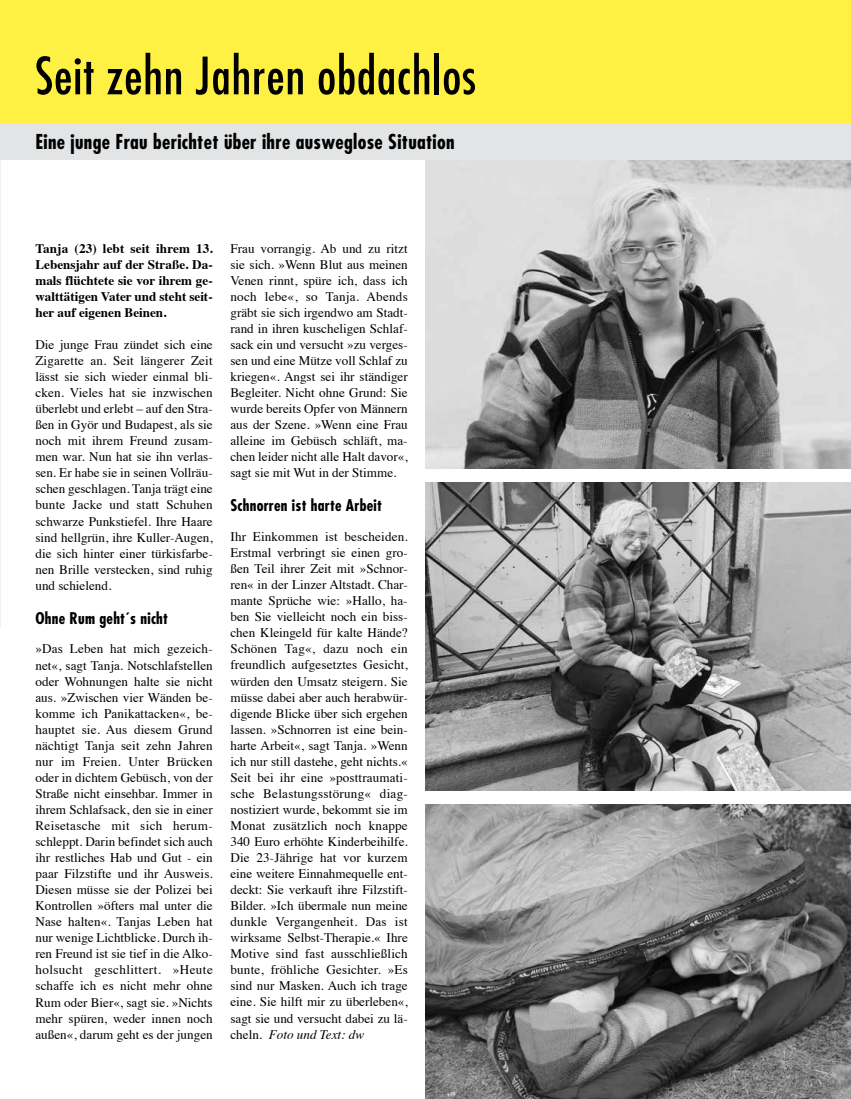
<style>
.page{position:relative;width:851px;height:1099px;background:#fff}
.page>*{position:absolute;margin:0;border:0;box-sizing:border-box;transform-origin:0 0}
.t1{font:condensed 50px "Futura";letter-spacing:.02em;color:#000}
.t2{font:700 condensed 20px "Futura";letter-spacing:.015em;color:#000}
.t3{font:700 condensed 15.75px "Futura";letter-spacing:.015em;color:#000}
.t4{font:13.12px/16px "Times";color:#000;text-align:justify}
.t5{font:700 13.12px/16px "Times";color:#000;text-align:justify}
.s1{font-style:italic}
</style>
<div class="page">
<img style="left:425px;top:159px;width:425px;height:309px">
<img style="left:425px;top:482px;width:425px;height:308px">
<div style="left:0;top:0;width:850px;height:138px;background:#fff044"></div>
<div style="left:0;top:124px;width:850px;height:35px;background:#e3e4e5"></div>
<img style="left:425px;top:804px;width:425px;height:294px">
<h1 class="t1" style="left:35px;top:52px;width:442px">Seit zehn Jahren obdachlos</h1>
<h2 class="t2" style="left:35px;top:132px;width:420px">Eine junge Frau berichtet über ihre ausweglose Situation</h2>
<p class="t5" style="left:35px;top:241px;width:179px">Tanja (23) lebt seit ihrem 13.<br>Lebensjahr auf der Straße. Da&shy;mals flüchtete sie vor ihrem ge&shy;walttätigen Vater und steht seit&shy;her auf eigenen Beinen.</p>
<p class="t4" style="left:35px;top:338px;width:179px">Die junge Frau zündet sich eine Zigarette an. Seit längerer Zeit lässt sie sich wieder einmal bli&shy;cken. Vieles hat sie inzwischen überlebt und erlebt – auf den Stra&shy;ßen in Györ und Budapest, als sie noch mit ihrem Freund zusam&shy;men war. Nun hat sie ihn verlas&shy;sen. Er habe sie in seinen Vollräu&shy;schen geschlagen. Tanja trägt eine bunte Jacke und statt Schuhen schwarze Punkstiefel. Ihre Haare sind hellgrün, ihre Kuller-Augen, die sich hinter einer türkisfarbe&shy;nen Brille verstecken, sind ruhig und schielend.</p>
<p class="t3" style="left:35px;top:610px;width:134px">Ohne Rum geht´s nicht</p>
<p class="t4" style="left:35px;top:642px;width:179px">»Das Leben hat mich gezeich&shy;net«, sagt Tanja. Notschlafstellen oder Wohnungen halte sie nicht aus. »Zwischen vier Wänden be&shy;komme ich Panikattacken«, be&shy;hauptet sie. Aus diesem Grund nächtigt Tanja seit zehn Jahren nur im Freien. Unter Brücken oder in dichtem Gebüsch, von der Straße nicht einsehbar. Immer in ihrem Schlafsack, den sie in einer Reisetasche mit sich herum&shy;schleppt. Darin befindet sich auch ihr restliches Hab und Gut - ein paar Filzstifte und ihr Ausweis.<br>Diesen müsse sie der Polizei bei Kontrollen »öfters mal unter die Nase halten«. Tanjas Leben hat nur wenige Lichtblicke. Durch ih&shy;ren Freund ist sie tief in die Alko&shy;holsucht geschlittert. »Heute schaffe ich es nicht mehr ohne Rum oder Bier«, sagt sie. »Nichts mehr spüren, weder innen noch außen«, darum geht es der jungen</p>
<p class="t4" style="left:230px;top:241px;width:179px">Frau vorrangig. Ab und zu ritzt sie sich. »Wenn Blut aus meinen Venen rinnt, spüre ich, dass ich noch lebe«, so Tanja. Abends gräbt sie sich irgendwo am Stadt&shy;rand in ihren kuscheligen Schlaf&shy;sack ein und versucht »zu verges&shy;sen und eine Mütze voll Schlaf zu kriegen«. Angst sei ihr ständiger Begleiter. Nicht ohne Grund: Sie wurde bereits Opfer von Männern aus der Szene. »Wenn eine Frau alleine im Gebüsch schläft, ma&shy;chen leider nicht alle Halt davor«, sagt sie mit Wut in der Stimme.</p>
<p class="t3" style="left:230px;top:498px;width:153px">Schnorren ist harte Arbeit</p>
<p class="t4" style="left:230px;top:530px;width:179px">Ihr Einkommen ist bescheiden.<br>Erstmal verbringt sie einen gro&shy;ßen Teil ihrer Zeit mit »Schnor&shy;ren« in der Linzer Altstadt. Char&shy;mante Sprüche wie: »Hallo, ha&shy;ben Sie vielleicht noch ein biss&shy;chen Kleingeld für kalte Hände?<br>Schönen Tag«, dazu noch ein freundlich aufgesetztes Gesicht, würden den Umsatz steigern. Sie müsse dabei aber auch herabwür&shy;digende Blicke über sich ergehen lassen. »Schnorren ist eine bein&shy;harte Arbeit«, sagt Tanja. »Wenn ich nur still dastehe, geht nichts.« Seit bei ihr eine »posttraumati&shy;sche Belastungsstörung« diag&shy;nostiziert wurde, bekommt sie im Monat zusätzlich noch knappe 340 Euro erhöhte Kinderbeihilfe.<br>Die 23-Jährige hat vor kurzem eine weitere Einnahmequelle ent&shy;deckt: Sie verkauft ihre Filzstift-Bilder. »Ich übermale nun meine dunkle Vergangenheit. Das ist wirksame Selbst-Therapie.« Ihre Motive sind fast ausschließlich bunte, fröhliche Gesichter. »Es sind nur Masken. Auch ich trage eine. Sie hilft mir zu überleben«, sagt sie und versucht dabei zu lä&shy;cheln. <span class="s1">Foto und Text: dw</span></p>
</div>
